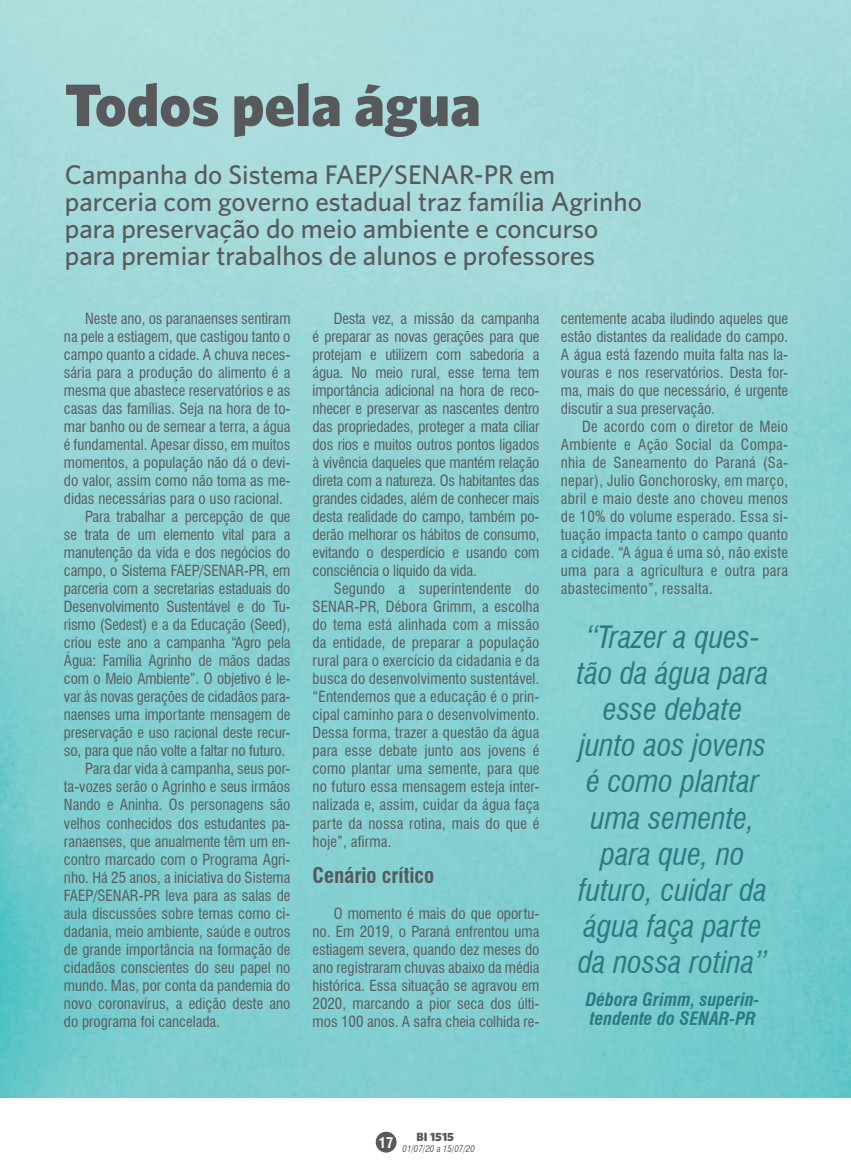
<style>
.page{position:relative;width:851px;height:1170px;background:#fff}
.page>*{position:absolute;margin:0;border:0;box-sizing:border-box;transform-origin:0 0}
.t1{font:900 60px "Whitney HTF";color:#58595b}
.t2{font:italic condensed 30px/36px "Swiss 721 BT";color:#2d7880;text-align:center}
.t3{font:500 27px/27px "Whitney HTF";color:#58595b}
.t4{font:700 condensed 21px "Swiss 721 BT";color:#58595b}
.t5{font:italic 700 condensed 18px/18.8px "Swiss 721 BT";color:#2d7880}
.t6{font:condensed 15px/18px "Swiss 721 BT";color:#58595b;text-align:justify}
.t7{font:700 condensed 14.4px "Swiss 721 BT";color:#fff}
.t8{font:900 12px "Whitney HTF";color:#58595b}
.t9{font:italic condensed 9px "Swiss 721 BT";color:#58595b}
</style>
<div class="page">
<div style="left:375px;top:1131px;width:21px;height:21px;background:#58595b;border-radius:50%"></div>
<img style="left:0;top:0;width:850px;height:1097px">
<h1 class="t1" style="left:65px;top:69px;width:417px">Todos pela água</h1>
<h3 class="t3" style="left:65px;top:160px;width:578px">Campanha do Sistema FAEP/SENAR-PR em parceria com governo estadual traz família Agrinho para preservação do meio ambiente e concurso para premiar trabalhos de alunos e professores</h3>
<p class="t6" style="left:85px;top:310px;width:207px">Neste ano, os paranaenses sentiram</p>
<p class="t6" style="left:64px;top:328px;width:228px">na pele a estiagem, que castigou tanto o</p>
<p class="t6" style="left:64px;top:346px;width:228px">campo quanto a cidade. A chuva neces-</p>
<p class="t6" style="left:64px;top:364px;width:228px">sária para a produção do alimento é a</p>
<p class="t6" style="left:64px;top:382px;width:228px">mesma que abastece reservatórios e as</p>
<p class="t6" style="left:64px;top:400px;width:228px">casas das famílias. Seja na hora de to-</p>
<p class="t6" style="left:64px;top:418px;width:228px">mar banho ou de semear a terra, a água</p>
<p class="t6" style="left:64px;top:436px;width:228px">é fundamental. Apesar disso, em muitos</p>
<p class="t6" style="left:64px;top:454px;width:228px">momentos, a população não dá o devi-</p>
<p class="t6" style="left:64px;top:472px;width:228px">do valor, assim como não toma as me-</p>
<p class="t6" style="left:64px;top:490px;width:220px">didas necessárias para o uso racional.</p>
<p class="t6" style="left:85px;top:508px;width:207px">Para trabalhar a percepção de que</p>
<p class="t6" style="left:64px;top:526px;width:228px">se trata de um elemento vital para a</p>
<p class="t6" style="left:64px;top:544px;width:228px">manutenção da vida e dos negócios do</p>
<p class="t6" style="left:64px;top:562px;width:228px">campo, o Sistema FAEP/SENAR-PR, em</p>
<p class="t6" style="left:64px;top:580px;width:228px">parceria com a secretarias estaduais do</p>
<p class="t6" style="left:64px;top:598px;width:228px">Desenvolvimento Sustentável e do Tu-</p>
<p class="t6" style="left:64px;top:616px;width:228px">rismo (Sedest) e a da Educação (Seed),</p>
<p class="t6" style="left:64px;top:634px;width:228px">criou este ano a campanha “Agro pela</p>
<p class="t6" style="left:64px;top:652px;width:228px">Água: Família Agrinho de mãos dadas</p>
<p class="t6" style="left:64px;top:670px;width:228px">com o Meio Ambiente”. O objetivo é le-</p>
<p class="t6" style="left:64px;top:688px;width:228px">var às novas gerações de cidadãos para-</p>
<p class="t6" style="left:64px;top:706px;width:228px">naenses uma importante mensagem de</p>
<p class="t6" style="left:64px;top:724px;width:228px">preservação e uso racional deste recur-</p>
<p class="t6" style="left:64px;top:742px;width:223px">so, para que não volte a faltar no futuro.</p>
<p class="t6" style="left:85px;top:760px;width:207px">Para dar vida à campanha, seus por-</p>
<p class="t6" style="left:64px;top:778px;width:228px">ta-vozes serão o Agrinho e seus irmãos</p>
<p class="t6" style="left:64px;top:796px;width:228px">Nando e Aninha. Os personagens são</p>
<p class="t6" style="left:64px;top:814px;width:228px">velhos conhecidos dos estudantes pa-</p>
<p class="t6" style="left:64px;top:832px;width:228px">ranaenses, que anualmente têm um en-</p>
<p class="t6" style="left:64px;top:850px;width:228px">contro marcado com o Programa Agri-</p>
<p class="t6" style="left:64px;top:868px;width:228px">nho. Há 25 anos, a iniciativa do Sistema</p>
<p class="t6" style="left:64px;top:886px;width:228px">FAEP/SENAR-PR leva para as salas de</p>
<p class="t6" style="left:64px;top:904px;width:228px">aula discussões sobre temas como ci-</p>
<p class="t6" style="left:64px;top:922px;width:228px">dadania, meio ambiente, saúde e outros</p>
<p class="t6" style="left:64px;top:940px;width:228px">de grande importância na formação de</p>
<p class="t6" style="left:64px;top:958px;width:228px">cidadãos conscientes do seu papel no</p>
<p class="t6" style="left:64px;top:976px;width:228px">mundo. Mas, por conta da pandemia do</p>
<p class="t6" style="left:64px;top:994px;width:228px">novo coronavírus, a edição deste ano</p>
<p class="t6" style="left:64px;top:1012px;width:157px">do programa foi cancelada.</p>
<p class="t6" style="left:312px;top:310px;width:228px;text-indent:21px">Desta vez, a missão da campanha é preparar as novas gerações para que protejam e utilizem com sabedoria a água. No meio rural, esse tema tem importância adicional na hora de reco&shy;nhecer e preservar as nascentes dentro das propriedades, proteger a mata ciliar dos rios e muitos outros pontos ligados à vivência daqueles que mantém relação direta com a natureza. Os habitantes das grandes cidades, além de conhecer mais desta realidade do campo, também po&shy;derão melhorar os hábitos de consumo, evitando o desperdício e usando com consciência o líquido da vida.</p>
<p class="t6" style="left:312px;top:580px;width:228px;text-indent:21px">Segundo a superintendente do SENAR-PR, Débora Grimm, a escolha do tema está alinhada com a missão da entidade, de preparar a população rural para o exercício da cidadania e da busca do desenvolvimento sustentável. “Entendemos que a educação é o prin&shy;cipal caminho para o desenvolvimento.<br>Dessa forma, trazer a questão da água para esse debate junto aos jovens é como plantar uma semente, para que no futuro essa mensagem esteja inter&shy;nalizada e, assim, cuidar da água faça parte da nossa rotina, mais do que é hoje”, afirma.</p>
<h3 class="t4" style="left:312px;top:862px;width:123px">Cenário crítico</h3>
<p class="t6" style="left:312px;top:904px;width:228px;text-indent:21px">O momento é mais do que oportu&shy;no. Em 2019, o Paraná enfrentou uma estiagem severa, quando dez meses do ano registraram chuvas abaixo da média histórica. Essa situação se agravou em 2020, marcando a pior seca dos últi&shy;mos 100 anos. A safra cheia colhida re-</p>
<p class="t6" style="left:561px;top:310px;width:229px">centemente acaba iludindo aqueles que estão distantes da realidade do campo.<br>A água está fazendo muita falta nas la&shy;vouras e nos reservatórios. Desta for&shy;ma, mais do que necessário, é urgente discutir a sua preservação.</p>
<p class="t6" style="left:561px;top:418px;width:229px;text-indent:21px">De acordo com o diretor de Meio Ambiente e Ação Social da Compa&shy;nhia de Saneamento do Paraná (Sa&shy;nepar), Julio Gonchorosky, em março, abril e maio deste ano choveu menos de 10% do volume esperado. Essa si&shy;tuação impacta tanto o campo quanto a cidade. “A água é uma só, não existe uma para a agricultura e outra para abastecimento”, ressalta.</p>
<h2 class="t2" style="left:577px;top:619px;width:193px">“Trazer a ques&shy;tão da água para esse debate junto aos jovens é como plantar uma semente, para que, no futuro, cuidar da água faça parte da nossa rotina”</h2>
<p class="t5" style="left:585px;top:990px;width:175px">Débora Grimm, superin&shy;tendente do SENAR-PR</p>
<p class="t7" style="left:379px;top:1133px;width:16px">17</p>
<p class="t8" style="left:416px;top:1128px;width:39px">BI 1515</p>
<p class="t9" style="left:402px;top:1143px;width:74px">01/07/20 a 15/07/20</p>
</div>
